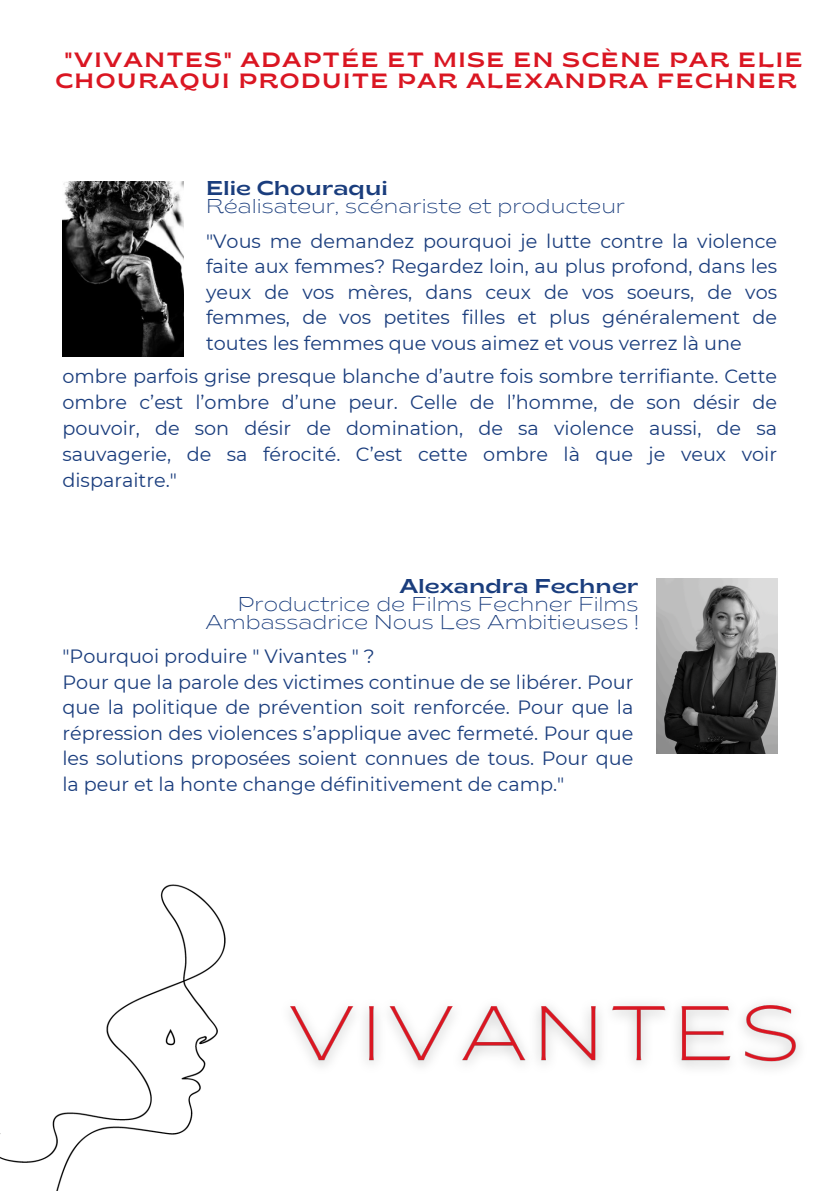
<style>
.page{position:relative;width:839px;height:1191px;background:#fff}
.page>*{position:absolute;margin:0;border:0;box-sizing:border-box;transform-origin:0 0}
.t1{font:semi-expanded 20.6px/21px "Brice";letter-spacing:.08em;color:#da1622;text-align:center}
.t2{font:200 semi-expanded 20px "Brice";color:#1a3d7d}
.t3{font:semi-expanded 20px "Brice";color:#1a3d7d}
.t4{font:19.2px/25.6px "Montserrat";color:#1a3d7d;text-align:justify}
</style>
<div class="page">
<img style="left:0;top:884px;width:226px;height:307px">
<img style="left:656px;top:578px;width:121px;height:176px">
<img style="left:62px;top:181px;width:122px;height:176px">
<img style="left:290px;top:1004px;width:510px;height:65px">
<p class="t1" style="left:55px;top:51px;width:748px">"VIVANTES" ADAPTÉE ET MISE EN SCÈNE PAR ELIE<br>CHOURAQUI PRODUITE PAR ALEXANDRA FECHNER</p>
<p class="t3" style="left:206px;top:180px;width:183px">Elie Chouraqui</p>
<p class="t2" style="left:206px;top:198px;width:420px">Réalisateur, scénariste et producteur</p>
<p class="t4" style="left:206px;top:228px;width:572px">"Vous me demandez pourquoi je lutte contre la violence faite aux femmes? Regardez loin, au plus profond, dans les yeux de vos mères, dans ceux de vos soeurs, de vos femmes, de vos petites filles et plus généralement de toutes les femmes que vous aimez et vous verrez là une</p>
<p class="t4" style="left:62px;top:363px;width:716px">ombre parfois grise presque blanche d’autre fois sombre terrifiante. Cette ombre c’est l’ombre d’une peur. Celle de l’homme, de son désir de pouvoir, de son désir de domination, de sa violence aussi, de sa sauvagerie, de sa férocité. C’est cette ombre là que je veux voir disparaitre."</p>
<p class="t3" style="left:400px;top:578px;width:240px">Alexandra Fechner</p>
<p class="t2" style="left:238px;top:596px;width:402px">Productrice de Films Fechner Films</p>
<p class="t2" style="left:205px;top:614px;width:434px">Ambassadrice Nous Les Ambitieuses !</p>
<h2 class="t4" style="left:62px;top:644px;width:314px">"Pourquoi produire " Vivantes " ?</h2>
<p class="t4" style="left:62px;top:669px;width:572px">Pour que la parole des victimes continue de se libérer. Pour que la politique de prévention soit renforcée. Pour que la répression des violences s’applique avec fermeté. Pour que les solutions proposées soient connues de tous. Pour que la peur et la honte change définitivement de camp."</p>
</div>
